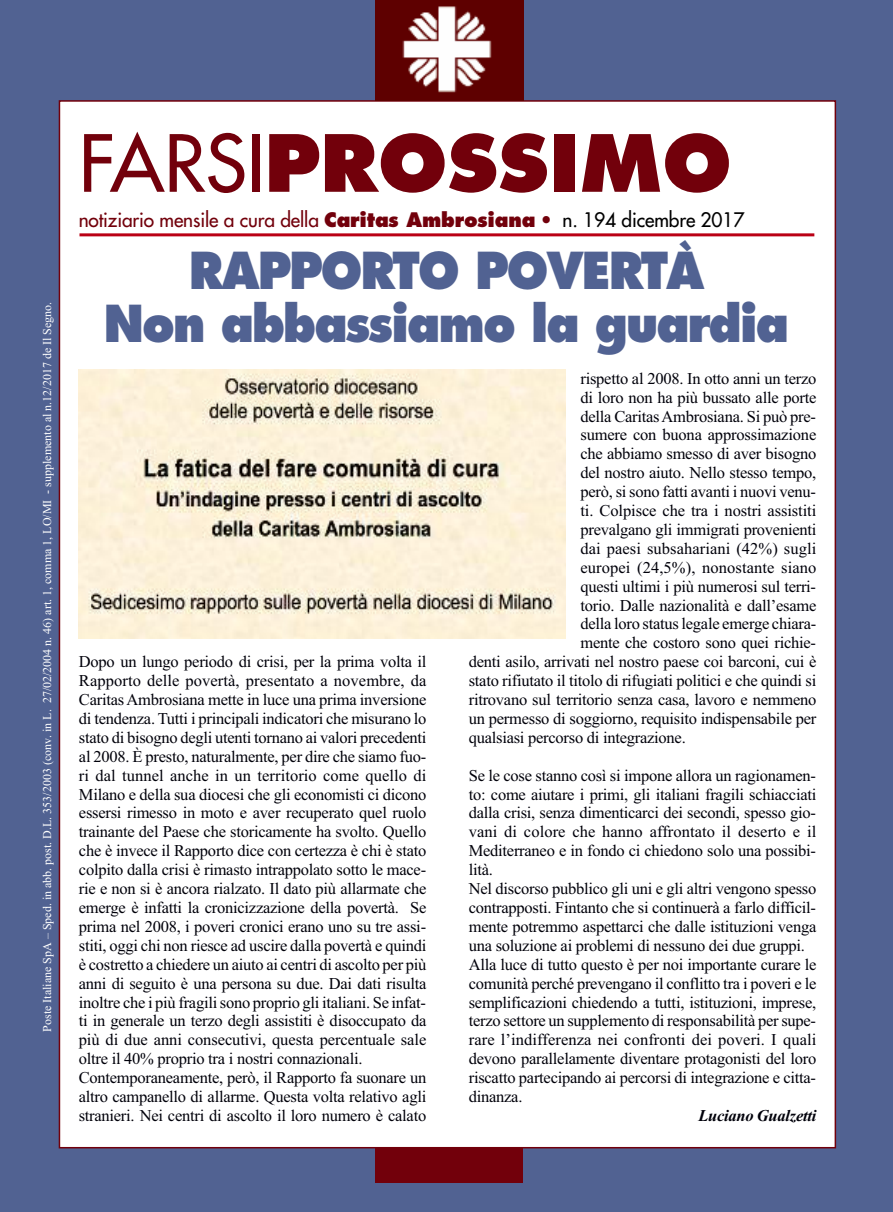
<style>
.page{position:relative;width:893px;height:1212px;background:#516292}
.page>*{position:absolute;margin:0;border:0;box-sizing:border-box;transform-origin:0 0}
.t1{font:800 76.5px "Futura";color:#72000b}
.t2{font:800 49.5px/52.2px "Futura";letter-spacing:-.04em;color:#516292;text-align:center;scale:.93 1}
.t3{font:19.5px "Futura";letter-spacing:-.005em;color:#72000b}
.t4{font:16.5px/18.9px "Times New Roman";letter-spacing:-.015em;color:#00000a}
.t5{font:16.5px "Times New Roman";letter-spacing:.005em;color:#00000a}
.t6{font:italic 700 16.5px "Times New Roman";letter-spacing:-.015em;color:#00000a}
.t7{font:12px "Times New Roman";color:#fff}
.s1{font-weight:400}
.s2{font-weight:800}
.s3{color:#000}
</style>
<div class="page">
<div style="left:60px;top:102px;width:775px;height:1045px;background:#fff"></div>
<div style="left:375px;top:1149px;width:148px;height:34px;background:#72000b"></div>
<hr style="left:79px;top:233px;width:735px;height:3px;background:#ba0015">
<img style="left:375px;top:0;width:148px;height:100px">
<img style="left:79px;top:369px;width:487px;height:269px">
<p class="t7" style="left:40px;top:1032px;width:731px;rotate:-90deg">Poste Italiane SpA – Sped. in abb. post. D.L. 353/2003 (conv. in L. 27/02/2004 n. 46) art. 1, comma 1, LO/MI - supplemento al n.12/2017 de Il Segno.</p>
<h1 class="t1" style="left:79px;top:130px;width:654px"><span class="s1">FARSI</span>PROSSIMO</h1>
<p class="t3" style="left:79px;top:211px;width:667px">notiziario mensile a cura della <span class="s2">Caritas Ambrosiana</span> • <span class="s3">n. 194 dicembre 2017</span></p>
<h2 class="t2" style="left:104px;top:249px;width:738px">RAPPORTO POVERTÀ<br>Non abbassiamo la guardia</h2>
<p class="t4" style="left:79px;top:652px;width:349px">Dopo un lungo periodo di crisi, per la prima volta il Rapporto delle povertà, presentato a novembre, da CaritasAmbrosiana mette in luce una prima inversione di tendenza. Tutti i principali indicatori che misurano lo stato di bisogno degli utenti tornano ai valori precedenti al 2008. È presto, naturalmente, per dire che siamo fuo&shy;ri dal tunnel anche in un territorio come quello di Milano e della sua diocesi che gli economisti ci dicono essersi rimesso in moto e aver recuperato quel ruolo trainante del Paese che storicamente ha svolto. Quello che è invece il Rapporto dice con certezza è chi è stato colpito dalla crisi è rimasto intrappolato sotto le mace&shy;rie e non si è ancora rialzato. Il dato più allarmate che emerge è infatti la cronicizzazione della povertà. Se prima nel 2008, i poveri cronici erano uno su tre assi&shy;stiti, oggi chi non riesce ad uscire dalla povertà e quindi è costretto a chiedere un aiuto ai centri di ascolto per più anni di seguito è una persona su due. Dai dati risulta inoltre che i più fragili sono proprio gli italiani. Se infat&shy;ti in generale un terzo degli assistiti è disoccupato da più di due anni consecutivi, questa percentuale sale oltre il 40% proprio tra i nostri connazionali.<br>Contemporaneamente, però, il Rapporto fa suonare un altro campanello di allarme. Questa volta relativo agli stranieri. Nei centri di ascolto il loro numero è calato</p>
<p class="t4" style="left:580px;top:369px;width:237px">rispetto al 2008. In otto anni un terzo</p>
<p class="t4" style="left:580px;top:387px;width:237px">di loro non ha più bussato alle porte</p>
<p class="t4" style="left:580px;top:406px;width:237px">della CaritasAmbrosiana. Si può pre-</p>
<p class="t4" style="left:580px;top:425px;width:237px">sumere con buona approssimazione</p>
<p class="t4" style="left:580px;top:444px;width:237px">che abbiamo smesso di aver bisogno</p>
<p class="t4" style="left:580px;top:463px;width:237px">del nostro aiuto. Nello stesso tempo,</p>
<p class="t4" style="left:580px;top:482px;width:237px">però, si sono fatti avanti i nuovi venu-</p>
<p class="t4" style="left:580px;top:501px;width:237px">ti. Colpisce che tra i nostri assistiti</p>
<p class="t4" style="left:580px;top:520px;width:237px">prevalgano gli immigrati provenienti</p>
<p class="t5" style="left:580px;top:538px;width:237px">dai paesi subsahariani (42%) sugli</p>
<p class="t5" style="left:580px;top:557px;width:237px">europei (24,5%), nonostante siano</p>
<p class="t4" style="left:580px;top:576px;width:237px">questi ultimi i più numerosi sul terri-</p>
<p class="t4" style="left:580px;top:595px;width:237px">torio. Dalle nazionalità e dall’esame</p>
<p class="t4" style="left:580px;top:614px;width:237px">della loro status legale emerge chiara-</p>
<p class="t4" style="left:580px;top:633px;width:237px">mente che costoro sono quei richie-</p>
<p class="t4" style="left:469px;top:652px;width:349px">denti asilo, arrivati nel nostro paese coi barconi, cui è</p>
<p class="t4" style="left:469px;top:671px;width:349px">stato rifiutato il titolo di rifugiati politici e che quindi si</p>
<p class="t4" style="left:469px;top:690px;width:349px">ritrovano sul territorio senza casa, lavoro e nemmeno</p>
<p class="t4" style="left:469px;top:709px;width:349px">un permesso di soggiorno, requisito indispensabile per</p>
<p class="t4" style="left:469px;top:728px;width:219px">qualsiasi percorso di integrazione.</p>
<p class="t4" style="left:469px;top:765px;width:349px">Se le cose stanno così si impone allora un ragionamen&shy;to: come aiutare i primi, gli italiani fragili schiacciati dalla crisi, senza dimenticarci dei secondi, spesso gio&shy;vani di colore che hanno affrontato il deserto e il Mediterraneo e in fondo ci chiedono solo una possibi&shy;lità.<br>Nel discorso pubblico gli uni e gli altri vengono spesso contrapposti. Fintanto che si continuerà a farlo difficil&shy;mente potremmo aspettarci che dalle istituzioni venga una soluzione ai problemi di nessuno dei due gruppi.<br>Alla luce di tutto questo è per noi importante curare le comunità perché prevengano il conflitto tra i poveri e le semplificazioni chiedendo a tutti, istituzioni, imprese, terzo settore un supplemento di responsabilità per supe&shy;rare l’indifferenza nei confronti dei poveri. I quali devono parallelamente diventare protagonisti del loro riscatto partecipando ai percorsi di integrazione e citta&shy;dinanza.</p>
<p class="t6" style="left:698px;top:1105px;width:119px">Luciano Gualzetti</p>
</div>
